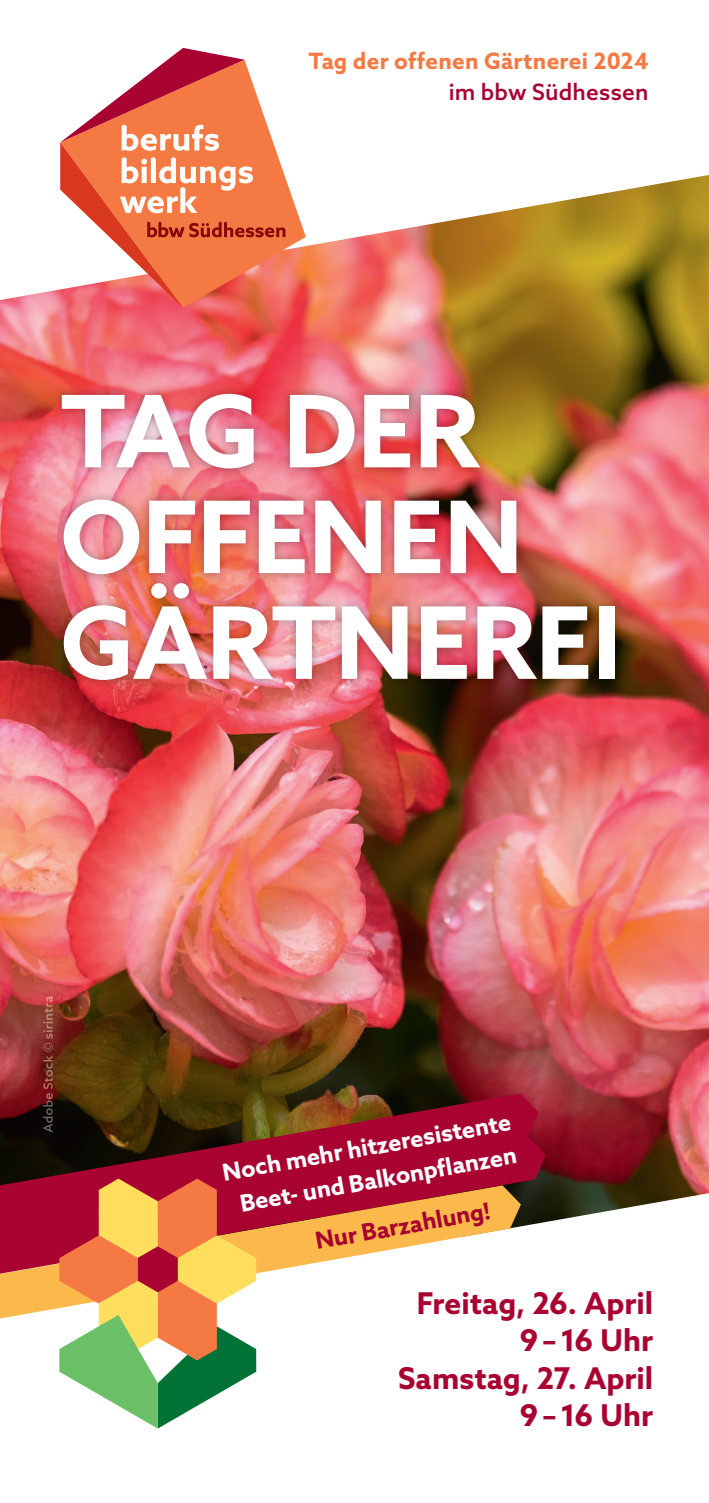
<style>
.page{position:relative;width:709px;height:1503px;background:#fff}
.page>*{position:absolute;margin:0;border:0;box-sizing:border-box;transform-origin:0 0}
.t1{font:700 100px/105.8px "Azo Sans";color:#fff}
.t2{font:700 30px/37.5px "Azo Sans";color:#a80331;text-align:right}
.t3{font:700 23.5px/33.5px "Azo Sans";color:#fff;text-align:center}
.t4{font:700 23.5px "Azo Sans";color:#a80331}
.t5{font:700 22.5px "Azo Sans";letter-spacing:.015em;color:#f47943}
.t6{font:500 22.5px "Azo Sans";letter-spacing:.01em;color:#a80331}
</style>
<div class="page">
<img style="left:0;top:300px;width:709px;height:893px">
<img style="left:43px;top:1042px;width:10px;height:51px">
<img style="left:43px;top:996px;width:10px;height:42px">
<img style="left:53px;top:384px;width:571px;height:305px">
<svg style="left:1px;top:47px;width:708px;height:253px"></svg>
<svg style="left:0;top:1193px;width:709px;height:236px"></svg>
<svg style="left:0;top:1273px;width:521px;height:45px"></svg>
<svg style="left:0;top:1136px;width:546px;height:137px"></svg>
<svg style="left:0;top:1093px;width:539px;height:136px;background:#822224"></svg>
<svg style="left:285px;top:60px;width:21px;height:248px"></svg>
<svg style="left:60px;top:48px;width:225px;height:260px"></svg>
<svg style="left:59px;top:1178px;width:197px;height:250px"></svg>
<p class="t5" style="left:308px;top:46px;width:342px">Tag der offenen Gärtnerei 2024</p>
<p class="t6" style="left:449px;top:77px;width:201px">im bbw Südhessen</p>
<h1 class="t1" style="left:60px;top:377px;width:563px">TAG DER<br>OFFENEN<br>GÄRTNEREI</h1>
<p class="t3" style="left:220px;top:1155px;width:294px;rotate:-10deg">Noch mehr hitzeresistente<br>Beet- und Balkonpfl anzen</p>
<p class="t4" style="left:313px;top:1225px;width:179px;rotate:-10deg">Nur Barzahlung!</p>
<p class="t2" style="left:398px;top:1283px;width:256px">Freitag, 26. April<br>9 – 16 Uhr<br>Samstag, 27. April<br>9 – 16 Uhr</p>
</div>
